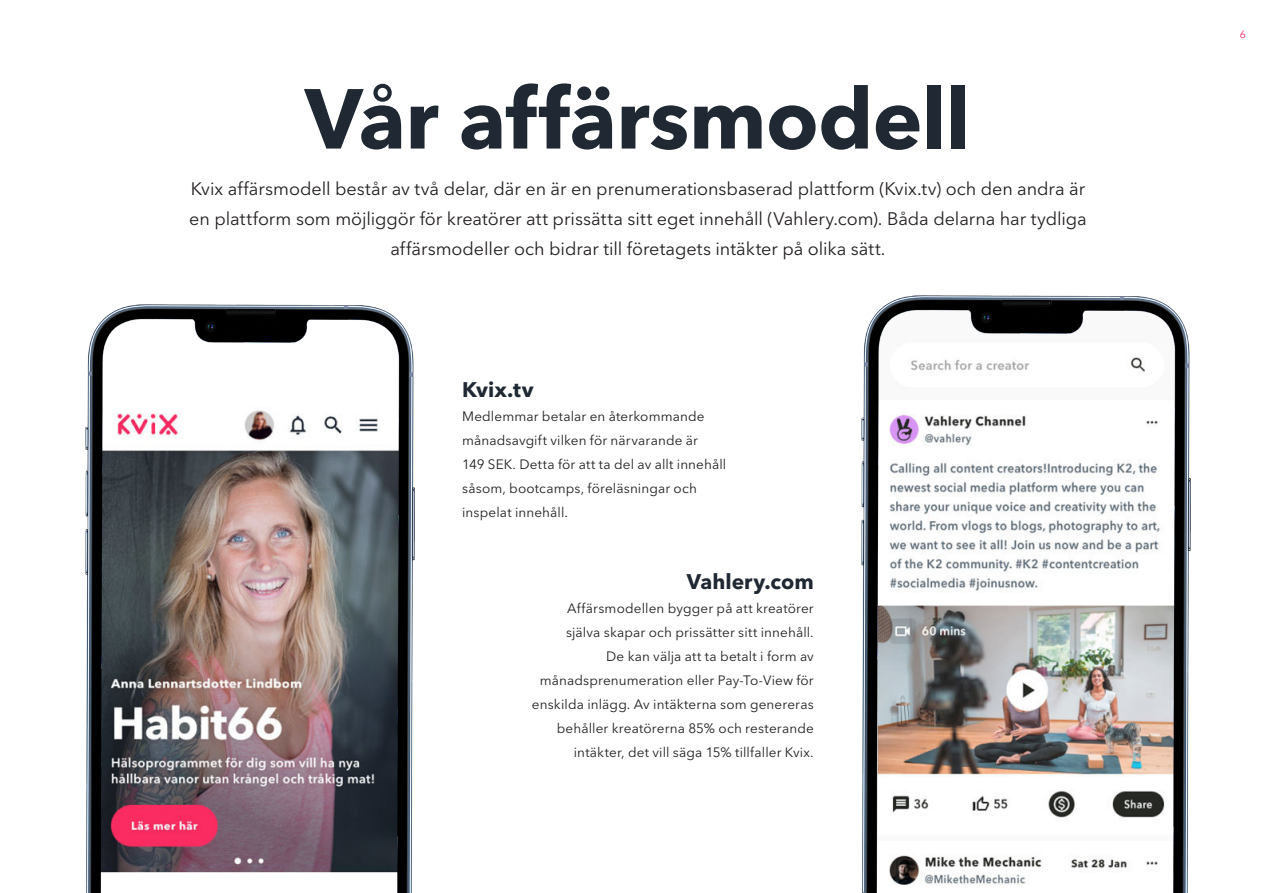
<style>
.page{position:relative;width:1276px;height:893px;background:#fff}
.page>*{position:absolute;margin:0;border:0;box-sizing:border-box;transform-origin:0 0}
.A_Jumbo{font:700 84px "Avenir Next LT Pro";letter-spacing:-.01em;color:#1f2833}
.A_H4_Bold{font:700 21px "Avenir Next LT Pro";letter-spacing:.005em;color:#1f2833}
.A_H4_Reg{font:18px/30px "Avenir Next LT Pro";letter-spacing:-.005em;color:#231f20;text-align:center}
.A_Body_Left{font:13.5px/24px "Avenir Next LT Pro";letter-spacing:.01em;color:#231f20}
.t1{font:10.5px "Avenir Next LT Pro";color:#fa255e}
</style>
<div class="page">
<img style="left:85px;top:305px;width:329px;height:588px">
<img style="left:862px;top:295px;width:329px;height:598px">
<p class="A_Jumbo" style="left:305px;top:68px;width:667px">Vår affärsmodell</p>
<p class="A_H4_Reg" style="left:189px;top:173px;width:899px">Kvix affärsmodell består av två delar, där en är en prenumerationsbaserad plattform (Kvix.tv) och den andra är en plattform som möjliggör för kreatörer att prissätta sitt eget innehåll (Vahlery.com). Båda delarna har tydliga affärsmodeller och bidrar till företagets intäkter på olika sätt.</p>
<p class="A_H4_Bold" style="left:462px;top:377px;width:73px">Kvix.tv</p>
<p class="A_Body_Left" style="left:462px;top:404px;width:266px">Medlemmar betalar en återkommande månadsavgift vilken för närvarande är<br>149 SEK. Detta för att ta del av allt innehåll såsom, bootcamps, föreläsningar och inspelat innehåll.</p>
<p class="A_H4_Bold" style="left:687px;top:569px;width:128px">Vahlery.com</p>
<p class="A_Body_Left" style="left:532px;top:596px;width:283px;text-align:right">Affärsmodellen bygger på att kreatörer själva skapar och prissätter sitt innehåll.<br>De kan välja att ta betalt i form av månadsprenumeration eller Pay-To-View för enskilda inlägg. Av intäkterna som genereras behåller kreatörerna 85% och resterande intäkter, det vill säga 15% tillfaller Kvix.</p>
<p class="t1" style="left:1240px;top:28px;width:8px">6</p>
</div>
